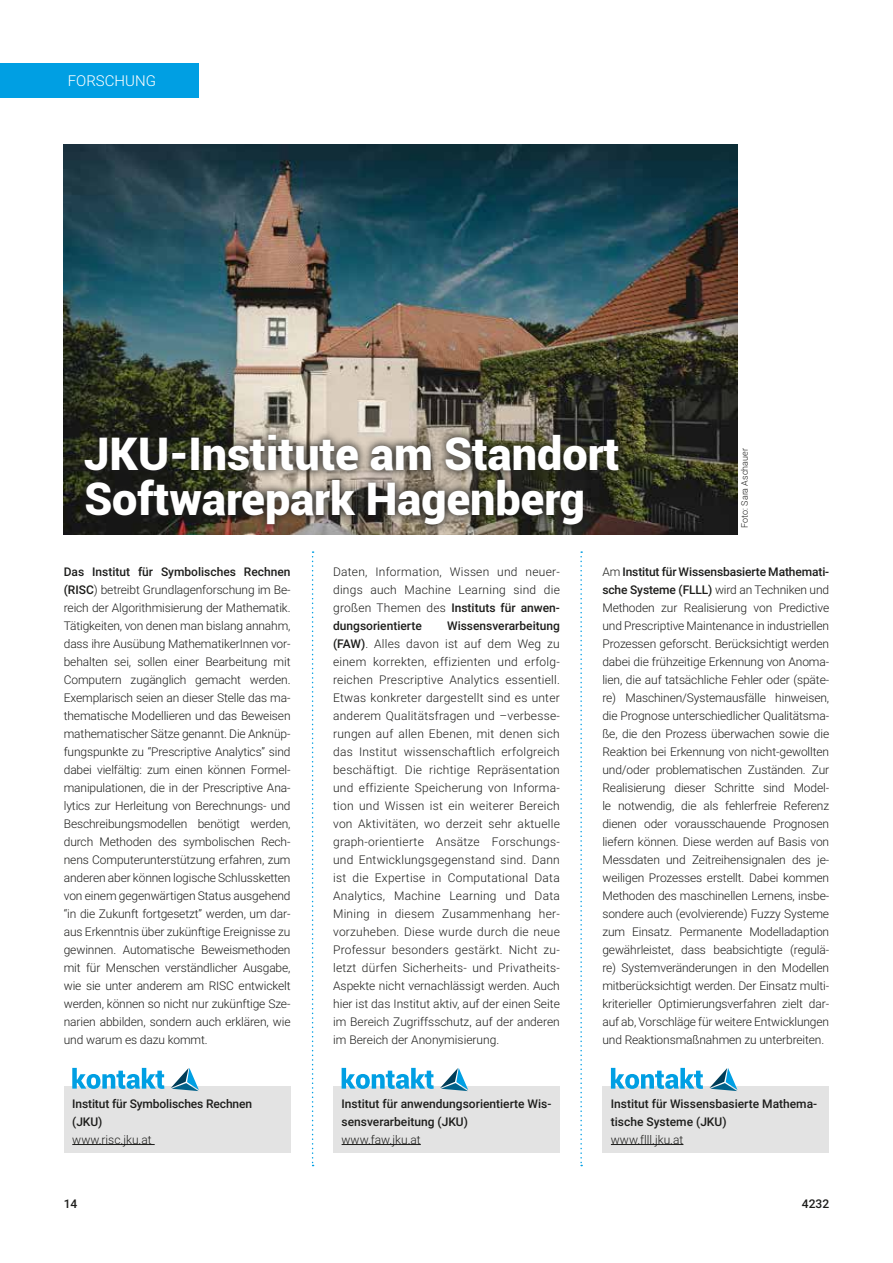
<style>
.page{position:relative;width:893px;height:1263px;background:#fff}
.page>*{position:absolute;margin:0;border:0;box-sizing:border-box;transform-origin:0 0}
.t1{font:900 45px/45px "Roboto";color:#fff}
.t2{font:300 15px "Roboto";color:#fff}
.t3{font:300 12px/18px "Roboto";letter-spacing:-.01em;color:#1d1d1b;text-align:justify}
.t4{font:300 12px/18px "Roboto";letter-spacing:.02em;color:#1d1d1b}
.t5{font:500 12px/18px "Roboto";color:#1d1d1b}
.t6{font:300 9px "Roboto";color:#1d1d1b}
.s1{font-weight:500}
</style>
<div class="page">
<img style="left:64px;top:145px;width:673px;height:389px">
<div style="left:0;top:64px;width:198px;height:34px;background:#009fe3"></div>
<svg style="left:312px;top:551px;width:2px;height:615px"></svg>
<div style="left:64px;top:1086px;width:227px;height:66px;background:#e3e3e3"></div>
<hr style="left:72px;top:1144px;width:83px;height:1px;background:#1d1d1b">
<svg style="left:72px;top:1068px;width:92px;height:21px"></svg>
<svg style="left:171px;top:1068px;width:28px;height:23px"></svg>
<div style="left:333px;top:1086px;width:227px;height:66px;background:#e3e3e3"></div>
<hr style="left:342px;top:1144px;width:79px;height:1px;background:#1d1d1b">
<svg style="left:342px;top:1068px;width:92px;height:21px"></svg>
<svg style="left:440px;top:1068px;width:28px;height:23px"></svg>
<div style="left:602px;top:1086px;width:227px;height:66px;background:#e3e3e3"></div>
<hr style="left:611px;top:1144px;width:72px;height:1px;background:#1d1d1b">
<svg style="left:611px;top:1068px;width:92px;height:21px"></svg>
<svg style="left:709px;top:1068px;width:28px;height:23px"></svg>
<svg style="left:580px;top:551px;width:2px;height:615px"></svg>
<div style="left:75px;top:425px;width:553px;height:109px;background:#1d1d1b;opacity:.75"></div>
<p class="t2" style="left:68px;top:71px;width:90px">FORSCHUNG</p>
<h1 class="t1" style="left:84px;top:429px;width:537px">JKU-Institute am Standort<br>Softwarepark Hagenberg</h1>
<p class="t6" style="left:738px;top:528px;width:81px;rotate:-90deg">Foto: Sara Aschauer</p>
<p class="t3" style="left:64px;top:562px;width:228px;text-align:left"><span class="s1">Das Institut für Symbolisches Rechnen (RISC</span>) betreibt Grundlagenforschung im Be&shy;reich der Algorithmisierung der Mathematik.<br>Tätigkeiten, von denen man bislang annahm, dass ihre Ausübung MathematikerInnen vor&shy;behalten sei, sollen einer Bearbeitung mit Computern zugänglich gemacht werden.<br>Exemplarisch seien an dieser Stelle das ma&shy;thematische Modellieren und das Beweisen mathematischer Sätze genannt. Die Anknüp&shy;fungspunkte zu “Prescriptive Analytics” sind dabei vielfältig: zum einen können Formel&shy;manipulationen, die in der Prescriptive Ana&shy;lytics zur Herleitung von Berechnungs- und Beschreibungsmodellen benötigt werden, durch Methoden des symbolischen Rech&shy;nens Computerunterstützung erfahren, zum anderen aber können logische Schlussketten von einem gegenwärtigen Status ausgehend “in die Zukunft fortgesetzt” werden, um dar&shy;aus Erkenntnis über zukünftige Ereignisse zu gewinnen. Automatische Beweismethoden mit für Menschen verständlicher Ausgabe, wie sie unter anderem am RISC entwickelt werden, können so nicht nur zukünftige Sze&shy;narien abbilden, sondern auch erklären, wie und warum es dazu kommt.</p>
<p class="t3" style="left:333px;top:562px;width:228px">Daten, Information, Wissen und neuer&shy;dings auch Machine Learning sind die großen Themen des <span class="s1">Instituts für anwen&shy;dungsorientierte</span></p>
<p class="t4" style="left:333px;top:616px;width:228px;text-indent:114px"><span class="s1">Wissensverarbeitung (FAW)</span>. Alles davon ist auf dem Weg zu einem korrekten, effizienten und erfolg&shy;reichen Prescriptive Analytics essentiell.<br>Etwas konkreter dargestellt sind es unter anderem Qualitätsfragen und –verbesse&shy;rungen auf allen Ebenen, mit denen sich das Institut wissenschaftlich erfolgreich beschäftigt. Die richtige Repräsentation und effiziente Speicherung von Informa&shy;tion und Wissen ist ein weiterer Bereich von Aktivitäten, wo derzeit sehr aktuelle graph-orientierte Ansätze Forschungs&shy;und Entwicklungsgegenstand sind. Dann ist die Expertise in Computational Data Analytics, Machine Learning und Data Mining in diesem Zusammenhang her&shy;vorzuheben. Diese wurde durch die neue Professur besonders gestärkt. Nicht zu&shy;letzt dürfen Sicherheits- und Privatheits-Aspekte nicht vernachlässigt werden. Auch hier ist das Institut aktiv, auf der einen Seite im Bereich Zugriffsschutz, auf der anderen im Bereich der Anonymisierung.</p>
<p class="t5" style="left:72px;top:1094px;width:181px">Institut für Symbolisches Rechnen (JKU)</p>
<p class="t3" style="left:72px;top:1130px;width:81px">www. risc.jku. at</p>
<p class="t5" style="left:342px;top:1094px;width:211px">Institut für anwendungsorientierte Wis&shy;sensverarbeitung (JKU)</p>
<p class="t3" style="left:342px;top:1130px;width:81px">www. faw.jku. at</p>
<p class="t3" style="left:602px;top:562px;width:228px">Am <span class="s1">Institut für Wissensbasierte Mathemati&shy;sche Systeme (FLLL)</span> wird an Techniken und Methoden zur Realisierung von Predictive und Prescriptive Maintenance in industriellen Prozessen geforscht. Berücksichtigt werden dabei die frühzeitige Erkennung von Anoma&shy;lien, die auf tatsächliche Fehler oder (späte&shy;re) Maschinen/Systemausfälle hinweisen, die Prognose unterschiedlicher Qualitätsma&shy;ße, die den Prozess überwachen sowie die Reaktion bei Erkennung von nicht-gewollten und/oder problematischen Zuständen. Zur Realisierung dieser Schritte sind Model&shy;le notwendig, die als fehlerfreie Referenz dienen oder vorausschauende Prognosen liefern können. Diese werden auf Basis von Messdaten und Zeitreihensignalen des je&shy;weiligen Prozesses erstellt. Dabei kommen Methoden des maschinellen Lernens, insbe&shy;sondere auch (evolvierende) Fuzzy Systeme zum Einsatz. Permanente Modelladaption gewährleistet, dass beabsichtigte (regulä&shy;re) Systemveränderungen in den Modellen mitberücksichtigt werden. Der Einsatz multi&shy;kriterieller Optimierungsverfahren zielt dar&shy;auf ab, Vorschläge für weitere Entwicklungen und Reaktionsmaßnahmen zu unterbreiten.</p>
<p class="t5" style="left:611px;top:1094px;width:208px">Institut für Wissensbasierte Mathema&shy;tische Systeme (JKU)</p>
<p class="t3" style="left:611px;top:1130px;width:74px">www.flll.jku. at</p>
<p class="t5" style="left:64px;top:1194px;width:15px">14</p>
<p class="t5" style="left:802px;top:1194px;width:29px">4232</p>
</div>
